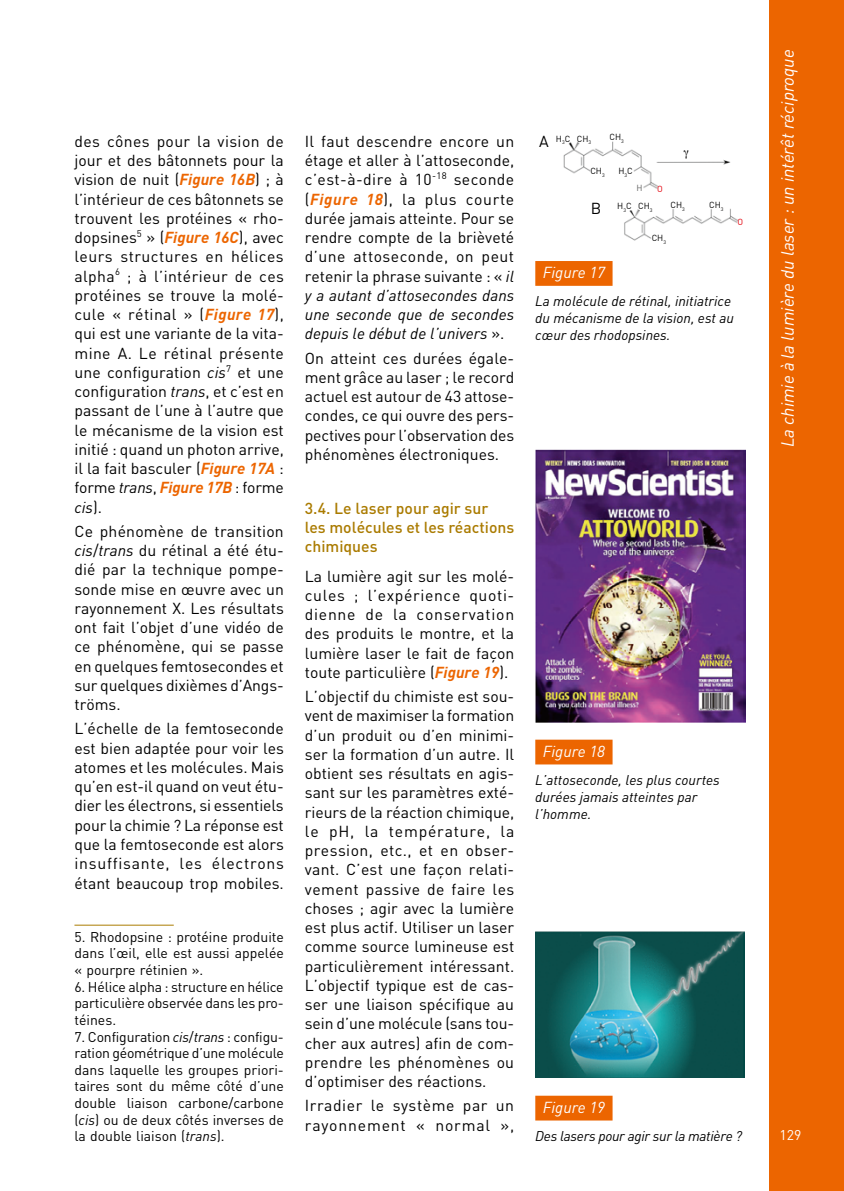
<style>
.page{position:relative;width:844px;height:1191px;background:#fff}
.page>*{position:absolute;margin:0;border:0;box-sizing:border-box;transform-origin:0 0}
.t1{font:italic 17.5px "DIN";color:#fff}
._04-Texte_courant{font:15.75px/19.2px "DIN";color:#000;text-align:justify}
._7-inter_2{font:500 15.75px/19.2px "DIN";color:#aa7b00}
._04-Texte_courant-2{font:15.75px/19.2px "DIN";letter-spacing:.035em;color:#000}
._05_legende_numero{font:italic 15.75px "DIN";color:#fff}
.Cartouche_ABC{font:15.75px "DIN";color:#000}
._11-Notes{font:14px/16.6px "DIN";color:#000;text-align:justify}
._05-legendes{font:italic 14px/16.8px "DIN";color:#000}
._05-legendes-2{font:italic 14px "DIN";letter-spacing:-.02em;color:#000}
.t2{font:14px "DIN";color:#fff}
.t3{font:8.75px "DIN";color:#000}
.t4{font:8.75px "DIN";color:#e3000b}
.t5{font:8.75px "DIN";color:#626261}
.s1{font-weight:700;font-style:italic;color:#ec6500}
.s2{font-style:italic}
</style>
<div class="page">
<div style="left:769px;top:0;width:74px;height:1191px;background:#ec6500"></div>
<hr style="left:74px;top:924px;width:100px;height:1px;background:#aa7b00">
<img style="left:563px;top:141px;width:176px;height:100px">
<div style="left:535px;top:261px;width:77px;height:25px;background:#ec6500"></div>
<img style="left:535px;top:449px;width:210px;height:273px">
<div style="left:535px;top:739px;width:77px;height:25px;background:#ec6500"></div>
<img style="left:535px;top:931px;width:209px;height:146px">
<div style="left:535px;top:1095px;width:77px;height:25px;background:#ec6500"></div>
<svg style="left:683px;top:150px;width:5px;height:9px"></svg>
<p class="_04-Texte_courant" style="left:74px;top:131px;width:211px">des cônes pour la vision de jour et des bâtonnets pour la vision de nuit (<span class="s1">Figure 16B</span>) ; à l’intérieur de ces bâtonnets se trouvent les protéines « rho&shy;dopsines<sup>5</sup> » (<span class="s1">Figure 16C</span>), avec leurs structures en hélices alpha<sup>6</sup> ; à l’intérieur de ces protéines se trouve la molé&shy;cule « rétinal » (<span class="s1">Figure 17</span>), qui est une variante de la vita&shy;mine A. Le rétinal présente une configuration <span class="s2">cis</span><sup>7</sup> et une configuration <span class="s2">trans</span>, et c’est en passant de l’une à l’autre que le mécanisme de la vision est initié : quand un photon arrive, il la fait basculer (<span class="s1">Figure 17A</span> : forme <span class="s2">trans</span>, <span class="s1">Figure 17B</span> : forme <span class="s2">cis</span>).</p>
<p class="_04-Texte_courant" style="left:74px;top:521px;width:211px">Ce phénomène de transition <span class="s2">cis</span>/<span class="s2">trans</span> du rétinal a été étu&shy;dié par la technique pompe&shy;sonde mise en œuvre avec un rayonnement X. Les résultats ont fait l’objet d’une vidéo de ce phénomène, qui se passe en quelques femtosecondes et sur quelques dixièmes d’Angs&shy;tröms.</p>
<p class="_04-Texte_courant" style="left:74px;top:719px;width:211px">L’échelle de la femtoseconde est bien adaptée pour voir les atomes et les molécules. Mais qu’en est-il quand on veut étu&shy;dier les électrons, si essentiels pour la chimie ? La réponse est que la femtoseconde est alors insuffisante, les électrons étant beaucoup trop mobiles.</p>
<p class="_11-Notes" style="left:74px;top:928px;width:211px">5. Rhodopsine : protéine produite dans l’œil, elle est aussi appelée « pourpre rétinien ».</p>
<p class="_11-Notes" style="left:74px;top:978px;width:211px">6. Hélice alpha : structure en hélice particulière observée dans les pro&shy;téines.</p>
<p class="_11-Notes" style="left:74px;top:1028px;width:211px">7. Configuration <span class="s2">cis</span>/<span class="s2">trans</span> : configu&shy;ration géométrique d’une molécule dans laquelle les groupes priori&shy;taires sont du même côté d’une double liaison carbone/carbone (<span class="s2">cis</span>) ou de deux côtés inverses de la double liaison (<span class="s2">trans</span>).</p>
<p class="_04-Texte_courant" style="left:305px;top:131px;width:211px">Il faut descendre encore un étage et aller à l’attoseconde, c’est-à-dire à 10<sup>-18</sup> seconde (<span class="s1">Figure 18</span>), la plus courte durée jamais atteinte. Pour se rendre compte de la brièveté d’une attoseconde, on peut retenir la phrase suivante : « <span class="s2">il y a autant d’attosecondes dans une seconde que de secondes depuis le début de l’univers</span> ».</p>
<p class="_04-Texte_courant" style="left:305px;top:348px;width:211px">On atteint ces durées égale&shy;ment grâce au laser ; le record actuel est autour de 43 attose&shy;condes, ce qui ouvre des pers&shy;pectives pour l’observation des phénomènes électroniques.</p>
<p class="_7-inter_2" style="left:305px;top:498px;width:211px">3.4. Le laser pour agir sur<br>les molécules et les réactions chimiques</p>
<p class="_04-Texte_courant" style="left:305px;top:566px;width:211px">La lumière agit sur les molé&shy;cules ; l’expérience quoti&shy;dienne de la conservation des produits le montre, et la lumière laser le fait de façon toute particulière (<span class="s1">Figure 19</span>).</p>
<p class="_04-Texte_courant" style="left:305px;top:686px;width:211px">L’objectif du chimiste est sou&shy;vent de maximiser la formation d’un produit ou d’en minimi&shy;ser la formation d’un autre. Il obtient ses résultats en agis&shy;sant sur les paramètres exté&shy;rieurs de la réaction chimique, le pH, la température, la pression, etc., et en obser&shy;vant. C’est une façon relati&shy;vement passive de faire les choses ; agir avec la lumière est plus actif. Utiliser un laser comme source lumineuse est particulièrement intéressant.<br>L’objectif typique est de cas&shy;ser une liaison spécifique au sein d’une molécule (sans tou&shy;cher aux autres) afin de com&shy;prendre les phénomènes ou d’optimiser des réactions.</p>
<p class="_04-Texte_courant-2" style="left:305px;top:1095px;width:211px">Irradier le système par un rayonnement « normal »,</p>
<p class="Cartouche_ABC" style="left:539px;top:131px;width:11px">A</p>
<p class="t3" style="left:576px;top:133px;width:16px">CH<sub>3</sub></p>
<p class="t3" style="left:609px;top:132px;width:16px">CH<sub>3</sub></p>
<p class="t3" style="left:590px;top:165px;width:16px">CH<sub>3</sub></p>
<p class="t3" style="left:617px;top:200px;width:37px">H<sub>3</sub>C CH<sub>3</sub></p>
<p class="t3" style="left:670px;top:199px;width:16px">CH<sub>3</sub></p>
<p class="t3" style="left:556px;top:133px;width:16px">H<sub>3</sub>C</p>
<p class="t3" style="left:618px;top:165px;width:16px">H<sub>3</sub>C</p>
<p class="t5" style="left:636px;top:182px;width:8px">H</p>
<p class="t4" style="left:657px;top:183px;width:7px">O</p>
<p class="Cartouche_ABC" style="left:590px;top:199px;width:12px">B</p>
<p class="t3" style="left:651px;top:232px;width:16px">CH<sub>3</sub></p>
<p class="t3" style="left:709px;top:199px;width:16px">CH<sub>3</sub></p>
<p class="t4" style="left:737px;top:216px;width:7px">O</p>
<p class="_05_legende_numero" style="left:542px;top:263px;width:64px">Figure 17</p>
<p class="_05-legendes" style="left:535px;top:293px;width:200px">La molécule de rétinal, initiatrice du mécanisme de la vision, est au cœur des rhodopsines.</p>
<p class="_05_legende_numero" style="left:542px;top:741px;width:64px">Figure 18</p>
<p class="_05-legendes" style="left:535px;top:771px;width:186px">L’attoseconde, les plus courtes durées jamais atteintes par l’homme.</p>
<p class="_05_legende_numero" style="left:542px;top:1097px;width:64px">Figure 19</p>
<p class="_05-legendes-2" style="left:535px;top:1127px;width:208px">Des lasers pour agir sur la matière ?</p>
<p class="t1" style="left:776px;top:447px;width:399px;rotate:-90deg">La chimie à la lumière du laser : un intérêt réciproque</p>
<p class="t2" style="left:779px;top:1125px;width:23px">129</p>
</div>
